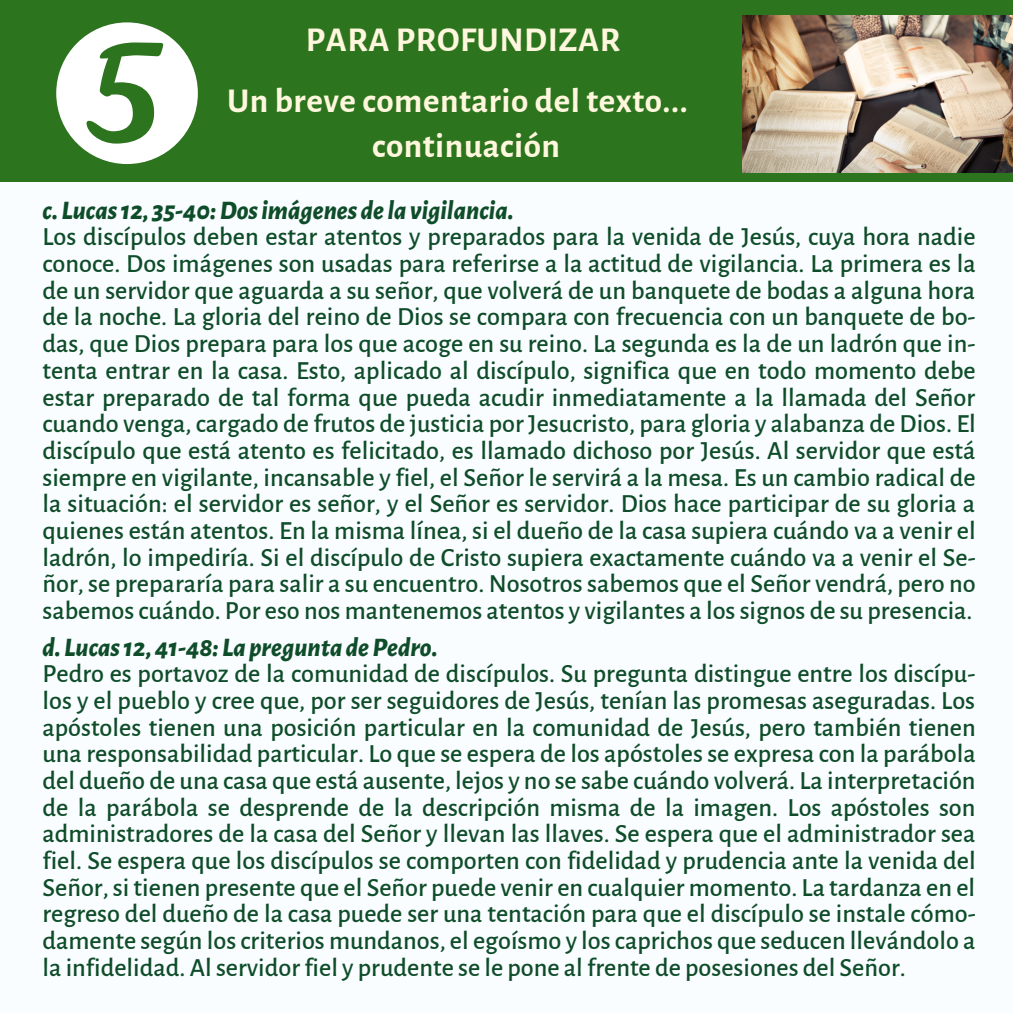
<style>
.page{position:relative;width:1013px;height:1013px;background:#fff}
.page>*{position:absolute;margin:0;border:0;box-sizing:border-box;transform-origin:0 0}
.t1{font:700 35px/61px "Alegreya Sans";letter-spacing:.015em;color:#fff7dd;text-align:center}
.t2{font:500 26.25px/26.6px "Alegreya Sans";color:#0f4d2a;text-align:justify}
.t3{font:italic 800 26.25px "Alegreya Sans";color:#0f4d2a}
</style>
<div class="page">
<div style="left:0;top:0;width:1012px;height:1012px;background:#2c741e"></div>
<div style="left:0;top:183px;width:1012px;height:829px;background:#fafdff"></div>
<img style="left:742px;top:15px;width:270px;height:158px">
<svg style="left:56px;top:22px;width:142px;height:142px"></svg>
<h1 class="t1" style="left:227px;top:10px;width:462px">PARA PROFUNDIZAR<br>Un breve comentario del texto...</h1>
<h1 class="t1" style="left:372px;top:116px;width:190px">continuación</h1>
<p class="t3" style="left:42px;top:198px;width:473px">c. Lucas12, 35-40:Dosimágenes de la vigilancia.</p>
<p class="t2" style="left:42px;top:224px;width:935px">Los discípulos deben estar atentos y preparados para la venida de Jesús, cuya hora nadie conoce. Dos imágenes son usadas para referirse a la actitud de vigilancia. La primera es la de un servidor que aguarda a su señor, que volverá de un banquete de bodas a alguna hora de la noche. La gloria del reino de Dios se compara con frecuencia con un banquete de bo&shy;das, que Dios prepara para los que acoge en su reino. La segunda es la de un ladrón que in&shy;tenta entrar en la casa. Esto, aplicado al discípulo, significa que en todo momento debe estar preparado de tal forma que pueda acudir inmediatamente a la llamada del Señor cuando venga, cargado de frutos de justicia por Jesucristo, para gloria y alabanza de Dios. El discípulo que está atento es felicitado, es llamado dichoso por Jesús. Al servidor que está siempre en vigilante, incansable y fiel, el Señor le servirá a la mesa. Es un cambio radical de la situación: el servidor es señor, y el Señor es servidor. Dios hace participar de su gloria a quienes están atentos. En la misma línea, si el dueño de la casa supiera cuándo va a venir el ladrón, lo impediría. Si el discípulo de Cristo supiera exactamente cuándo va a venir el Se&shy;ñor, se prepararía para salir a su encuentro. Nosotros sabemos que el Señor vendrá, pero no sabemos cuándo. Por eso nos mantenemos atentos y vigilantes a los signos de su presencia.</p>
<p class="t3" style="left:42px;top:634px;width:397px">d. Lucas12,41-48: La pregunta dePedro.</p>
<p class="t2" style="left:42px;top:661px;width:934px">Pedro es portavoz de la comunidad de discípulos. Su pregunta distingue entre los discípu&shy;los y el pueblo y cree que, por ser seguidores de Jesús, tenían las promesas aseguradas. Los apóstoles tienen una posición particular en la comunidad de Jesús, pero también tienen una responsabilidad particular. Lo que se espera de los apóstoles se expresa con la parábola del dueño de una casa que está ausente, lejos y no se sabe cuándo volverá. La interpretación de la parábola se desprende de la descripción misma de la imagen. Los apóstoles son administradores de la casa del Señor y llevan las llaves. Se espera que el administrador sea fiel. Se espera que los discípulos se comporten con fidelidad y prudencia ante la venida del Señor, si tienen presente que el Señor puede venir en cualquier momento. La tardanza en el regreso del dueño de la casa puede ser una tentación para que el discípulo se instale cómo&shy;damente según los criterios mundanos, el egoísmo y los caprichos que seducen llevándolo a la infidelidad. Al servidor fiel y prudente se le pone al frente de posesiones del Señor.</p>
</div>
